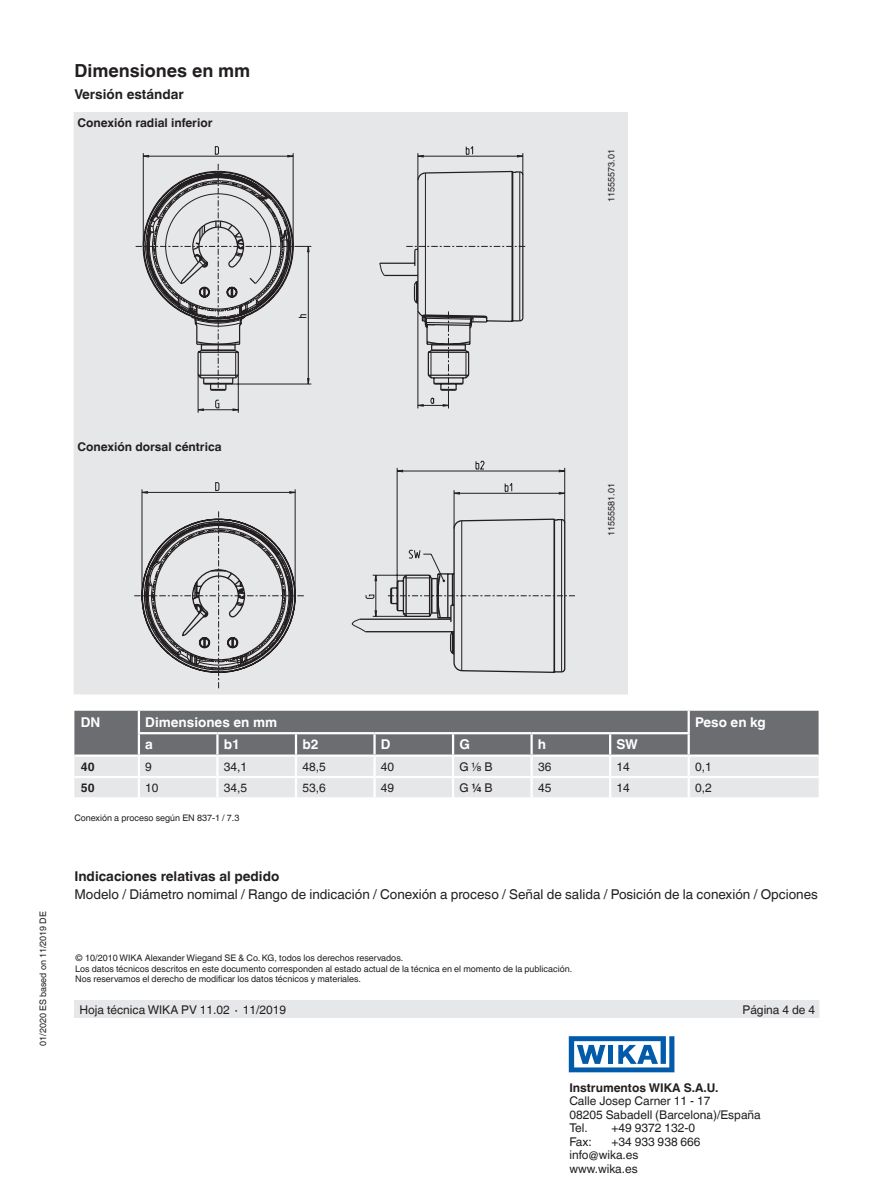
<style>
.page{position:relative;width:893px;height:1188px;background:#fff}
.page>*{position:absolute;margin:0;border:0;box-sizing:border-box;transform-origin:0 0}
.t1{font:700 18px "Helvetica World";color:#231f20}
.t2{font:13.5px "Helvetica World";color:#231f20}
.t3{font:700 13.5px "Helvetica World";color:#231f20}
.t4{font:700 13.5px "Helvetica World";color:#fff}
.t5{font:12px/13.5px "Helvetica World";color:#231f20}
.t6{font:700 12px "Helvetica World";color:#231f20}
.t7{font:9px/10.5px "Helvetica World";color:#231f20}
.s1{font-weight:700}
</style>
<div class="page">
<div style="left:74px;top:1000px;width:745px;height:18px;background:#e6e7e9"></div>
<svg style="left:569px;top:1036px;width:105px;height:36px"></svg>
<div style="left:74px;top:112px;width:554px;height:582px;background:#e6e7e9"></div>
<svg style="left:135px;top:153px;width:314px;height:260px"></svg>
<svg style="left:149px;top:153px;width:377px;height:94px"></svg>
<svg style="left:142px;top:170px;width:382px;height:222px"></svg>
<svg style="left:293px;top:171px;width:231px;height:181px"></svg>
<svg style="left:143px;top:171px;width:150px;height:221px"></svg>
<svg style="left:74px;top:711px;width:745px;height:86px;background:#abacae"></svg>
<hr style="left:138px;top:711px;width:2px;height:21px;background:#fff">
<hr style="left:138px;top:734px;width:2px;height:21px;background:#fff">
<hr style="left:688px;top:711px;width:2px;height:21px;background:#fff">
<hr style="left:688px;top:734px;width:2px;height:21px;background:#fff">
<hr style="left:74px;top:755px;width:65px;height:2px;background:#fff">
<hr style="left:139px;top:755px;width:78px;height:2px;background:#fff">
<hr style="left:217px;top:755px;width:79px;height:2px;background:#fff">
<hr style="left:296px;top:755px;width:79px;height:2px;background:#fff">
<hr style="left:375px;top:755px;width:78px;height:2px;background:#fff">
<hr style="left:453px;top:755px;width:79px;height:2px;background:#fff">
<hr style="left:532px;top:755px;width:78px;height:2px;background:#fff">
<hr style="left:610px;top:755px;width:79px;height:2px;background:#fff">
<hr style="left:689px;top:755px;width:130px;height:2px;background:#fff">
<svg style="left:141px;top:467px;width:434px;height:222px"></svg>
<svg style="left:141px;top:517px;width:425px;height:157px"></svg>
<svg style="left:429px;top:576px;width:16px;height:39px"></svg>
<svg style="left:134px;top:519px;width:161px;height:166px"></svg>
<h1 class="t1" style="left:74px;top:60px;width:177px">Dimensiones en mm</h1>
<h2 class="t3" style="left:74px;top:86px;width:111px">Versión estándar</h2>
<h3 class="t6" style="left:78px;top:116px;width:136px">Conexión radial inferior</h3>
<p class="t7" style="left:606px;top:202px;width:54px;rotate:-90deg">11555573.01</p>
<h3 class="t6" style="left:78px;top:439px;width:145px">Conexión dorsal céntrica</h3>
<p class="t7" style="left:606px;top:536px;width:54px;rotate:-90deg">11555581.01</p>
<p class="t7" style="left:38px;top:1046px;width:136px;rotate:-90deg">01/2020 ES based on 11/2019 DE</p>
<h2 class="t4" style="left:81px;top:714px;width:21px">DN</h2>
<h2 class="t4" style="left:145px;top:714px;width:133px">Dimensiones en mm</h2>
<h2 class="t4" style="left:695px;top:714px;width:72px">Peso en kg</h2>
<h2 class="t4" style="left:145px;top:737px;width:9px">a</h2>
<h2 class="t4" style="left:224px;top:737px;width:18px">b1</h2>
<h2 class="t4" style="left:302px;top:737px;width:18px">b2</h2>
<h2 class="t4" style="left:381px;top:737px;width:11px">D</h2>
<h2 class="t4" style="left:459px;top:737px;width:12px">G</h2>
<h2 class="t4" style="left:538px;top:737px;width:10px">h</h2>
<h2 class="t4" style="left:616px;top:737px;width:23px">SW</h2>
<h3 class="t6" style="left:81px;top:759px;width:15px">40</h3>
<h3 class="t5" style="left:145px;top:760px;width:8px">9</h3>
<h3 class="t5" style="left:224px;top:760px;width:25px">34,1</h3>
<h3 class="t5" style="left:302px;top:760px;width:25px">48,5</h3>
<h3 class="t5" style="left:381px;top:760px;width:15px">40</h3>
<h3 class="t5" style="left:459px;top:760px;width:35px">G ⅛ B</h3>
<h3 class="t5" style="left:538px;top:760px;width:15px">36</h3>
<h3 class="t5" style="left:617px;top:760px;width:15px">14</h3>
<h3 class="t5" style="left:695px;top:760px;width:18px">0,1</h3>
<h3 class="t6" style="left:81px;top:781px;width:15px">50</h3>
<h3 class="t5" style="left:145px;top:781px;width:15px">10</h3>
<h3 class="t5" style="left:224px;top:781px;width:25px">34,5</h3>
<h3 class="t5" style="left:302px;top:781px;width:25px">53,6</h3>
<h3 class="t5" style="left:381px;top:781px;width:15px">49</h3>
<h3 class="t5" style="left:459px;top:781px;width:34px">G <span class="s1">¼</span> B</h3>
<h3 class="t5" style="left:538px;top:781px;width:15px">45</h3>
<h3 class="t5" style="left:617px;top:781px;width:15px">14</h3>
<h3 class="t5" style="left:695px;top:781px;width:18px">0,2</h3>
<p class="t7" style="left:74px;top:812px;width:166px">Conexión a proceso según EN 837-1 / 7.3</p>
<h2 class="t3" style="left:74px;top:869px;width:206px">Indicaciones relativas al pedido</h2>
<h2 class="t2" style="left:74px;top:887px;width:745px">Modelo / Diámetro nomimal / Rango de indicación / Conexión a proceso / Señal de salida / Posición de la conexión / Opciones</h2>
<p class="t7" style="left:75px;top:953px;width:498px">© 10/2010 WIKA Alexander Wiegand SE &amp; Co. KG, todos los derechos reservados.<br>Los datos técnicos descritos en este documento corresponden al estado actual de la técnica en el momento de la publicación.<br>Nos reservamos el derecho de modificar los datos técnicos y materiales.</p>
<h3 class="t5" style="left:80px;top:1003px;width:208px">Hoja técnica WIKA PV 11.02 ∙ 11/2019</h3>
<h3 class="t5" style="left:743px;top:1003px;width:74px">Página 4 de 4</h3>
<h3 class="t6" style="left:569px;top:1080px;width:151px">Instrumentos WIKA S.A.U.</h3>
<h3 class="t5" style="left:569px;top:1094px;width:193px">Calle Josep Carner 11 - 17<br>08205 Sabadell (Barcelona)/España<br>Tel.</h3>
<h3 class="t5" style="left:611px;top:1121px;width:85px">+49 9372 132-0</h3>
<h3 class="t5" style="left:569px;top:1135px;width:24px">Fax:</h3>
<h3 class="t5" style="left:569px;top:1135px;width:133px;text-indent:42px">+34 933 938 666 info@wika.es www.wika.es</h3>
</div>
